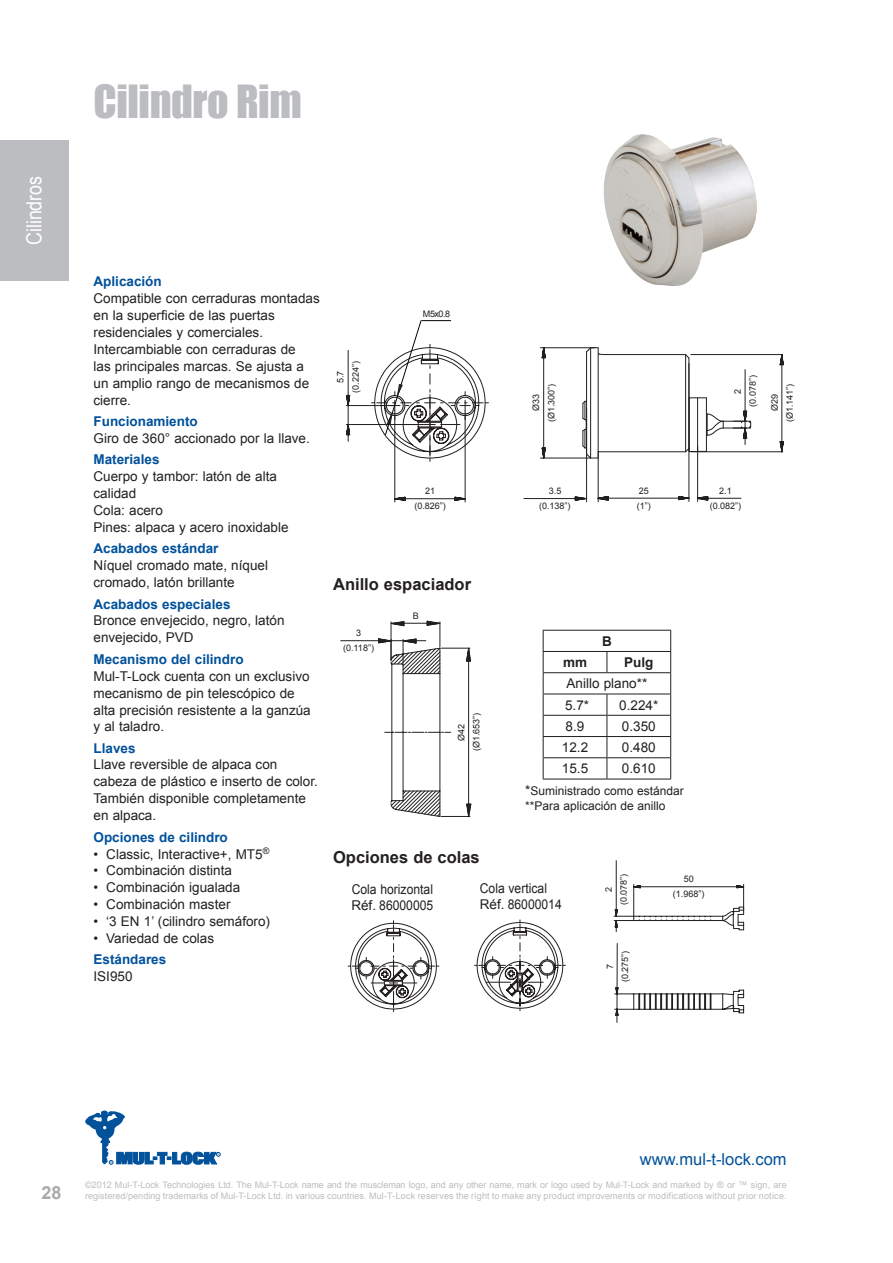
<style>
.page{position:relative;width:893px;height:1263px;background:#fff}
.page>*{position:absolute;margin:0;border:0;box-sizing:border-box;transform-origin:0 0}
.t1{font:42px "Impact";letter-spacing:-.01em;color:#bcbdc0}
.t2{font:21px "Arial";color:#fff;scale:.85 1}
.t3{font:700 18px "Arial";color:#a8a9ad}
.t4{font:700 16.5px "Arial";color:#231f20}
.t5{font:16.5px "Arial";color:#01519b}
.t6{font:13.5px/17px "Arial";color:#231f20}
.t7{font:700 13.5px "Arial";color:#01519b}
.t8{font:13.5px/16.2px "Arial";color:#231f20;scale:.9 1}
.t9{font:700 13.5px "Arial";color:#231f20}
.t10{font:12px/14.4px "Arial";color:#231f20}
.t11{font:9px/10.8px "Arial";letter-spacing:.005em;color:#bcbdc0}
.t12{font:9px/15px "Arial";color:#231f20;text-align:center}
.s1{font-size:13.5px}
</style>
<div class="page">
<svg style="left:85px;top:1110px;width:135px;height:55px"></svg>
<div style="left:0;top:140px;width:68px;height:141px;background:#bcbdc0"></div>
<hr style="left:616px;top:861px;width:1px;height:55px;background:#231f20">
<hr style="left:617px;top:943px;width:1px;height:79px;background:#231f20">
<svg style="left:615px;top:987px;width:129px;height:29px"></svg>
<svg style="left:614px;top:884px;width:130px;height:47px"></svg>
<svg style="left:348px;top:921px;width:91px;height:90px"></svg>
<svg style="left:474px;top:920px;width:91px;height:91px"></svg>
<svg style="left:607px;top:652px;width:1px;height:20px"></svg>
<hr style="left:543px;top:672px;width:64px;height:1px;background:#231f20">
<hr style="left:543px;top:694px;width:64px;height:1px;background:#231f20">
<hr style="left:607px;top:672px;width:64px;height:1px;background:#231f20">
<hr style="left:607px;top:694px;width:64px;height:1px;background:#231f20">
<hr style="left:543px;top:715px;width:64px;height:1px;background:#231f20">
<hr style="left:607px;top:715px;width:64px;height:1px;background:#231f20">
<hr style="left:543px;top:736px;width:64px;height:1px;background:#231f20">
<hr style="left:607px;top:736px;width:64px;height:1px;background:#231f20">
<hr style="left:543px;top:757px;width:64px;height:1px;background:#231f20">
<hr style="left:543px;top:779px;width:64px;height:1px;background:#231f20">
<svg style="left:607px;top:694px;width:1px;height:85px"></svg>
<hr style="left:607px;top:757px;width:64px;height:1px;background:#231f20">
<hr style="left:607px;top:779px;width:64px;height:1px;background:#231f20">
<hr style="left:543px;top:630px;width:64px;height:1px;background:#231f20">
<svg style="left:543px;top:631px;width:1px;height:148px"></svg>
<hr style="left:607px;top:630px;width:64px;height:1px;background:#231f20">
<svg style="left:670px;top:631px;width:1px;height:148px"></svg>
<hr style="left:543px;top:651px;width:64px;height:1px;background:#231f20">
<hr style="left:607px;top:651px;width:64px;height:1px;background:#231f20">
<img style="left:603px;top:134px;width:154px;height:152px">
<hr style="left:341px;top:640px;width:85px;height:1px;background:#231f20">
<svg style="left:378px;top:620px;width:94px;height:198px"></svg>
<svg style="left:346px;top:320px;width:438px;height:182px"></svg>
<h2 class="t2" style="left:21px;top:245px;width:83px;rotate:-90deg">Cilindros</h2>
<h1 class="t1" style="left:94px;top:69px;width:210px">Cilindro Rim</h1>
<p class="t7" style="left:94px;top:272px;width:70px">Aplicación</p>
<p class="t6" style="left:94px;top:290px;width:228px">Compatible con cerraduras montadas en la superficie de las puertas residenciales y comerciales.<br>Intercambiable con cerraduras de<br>las principales marcas. Se ajusta a un amplio rango de mecanismos de cierre.</p>
<p class="t7" style="left:94px;top:412px;width:106px">Funcionamiento</p>
<p class="t6" style="left:94px;top:430px;width:218px">Giro de 360° accionado por la llave.</p>
<p class="t7" style="left:94px;top:451px;width:68px">Materiales</p>
<p class="t6" style="left:94px;top:468px;width:197px">Cuerpo y tambor: latón de alta calidad<br>Cola: acero<br>Pines: alpaca y acero inoxidable</p>
<p class="t7" style="left:94px;top:540px;width:126px">Acabados estándar</p>
<p class="t6" style="left:94px;top:557px;width:176px">Níquel cromado mate, níquel cromado, latón brillante</p>
<p class="t7" style="left:94px;top:595px;width:138px">Acabados especiales</p>
<p class="t6" style="left:94px;top:612px;width:192px">Bronce envejecido, negro, latón envejecido, PVD</p>
<p class="t7" style="left:94px;top:650px;width:152px">Mecanismo del cilindro</p>
<p class="t6" style="left:94px;top:667px;width:219px">Mul-T-Lock cuenta con un exclusivo mecanismo de pin telescópico de alta precisión resistente a la ganzúa y al taladro.</p>
<p class="t7" style="left:94px;top:739px;width:44px">Llaves</p>
<p class="t6" style="left:94px;top:756px;width:226px">Llave reversible de alpaca con cabeza de plástico e inserto de color.<br>También disponible completamente en alpaca.</p>
<p class="t7" style="left:94px;top:828px;width:136px">Opciones de cilindro</p>
<p class="t6" style="left:94px;top:845px;width:177px">• Classic, Interactive+, MT5<sup>®</sup></p>
<p class="t6" style="left:94px;top:862px;width:140px">• Combinación distinta</p>
<p class="t6" style="left:94px;top:879px;width:148px">• Combinación igualada</p>
<p class="t6" style="left:94px;top:896px;width:138px">• Combinación master</p>
<p class="t6" style="left:94px;top:913px;width:178px">• ‘3 EN 1’ (cilindro semáforo)</p>
<p class="t6" style="left:94px;top:930px;width:122px">• Variedad de colas</p>
<p class="t7" style="left:94px;top:951px;width:74px">Estándares</p>
<p class="t6" style="left:94px;top:968px;width:41px">ISI950</p>
<p class="t12" style="left:333px;top:393px;width:33px;rotate:-90deg">5.7 (0.224”)</p>
<p class="t12" style="left:423px;top:306px;width:29px">M5x0.8</p>
<p class="t12" style="left:529px;top:411px;width:19px;rotate:-90deg">Ø33</p>
<p class="t12" style="left:544px;top:422px;width:40px;rotate:-90deg">(Ø1.300”)</p>
<p class="t12" style="left:745px;top:407px;width:33px;rotate:-90deg">(0.078”)</p>
<p class="t12" style="left:730px;top:394px;width:7px;rotate:-90deg">2</p>
<p class="t12" style="left:782px;top:422px;width:40px;rotate:-90deg">(Ø1.141”)</p>
<p class="t12" style="left:767px;top:411px;width:19px;rotate:-90deg">Ø29</p>
<p class="t12" style="left:414px;top:484px;width:33px">21 (0.826”)</p>
<p class="t12" style="left:710px;top:483px;width:33px;line-height:15.5px">2.1 (0.082”)</p>
<p class="t12" style="left:639px;top:483px;width:12px">25</p>
<p class="t12" style="left:549px;top:484px;width:14px">3.5</p>
<p class="t12" style="left:637px;top:498px;width:15px">(1”)</p>
<p class="t12" style="left:539px;top:499px;width:33px">(0.138”)</p>
<p class="t4" style="left:333px;top:573px;width:139px">Anillo espaciador</p>
<p class="t12" style="left:343px;top:626px;width:32px">3 (0.118”)</p>
<p class="t12" style="left:413px;top:608px;width:8px">B</p>
<p class="t12" style="left:454px;top:751px;width:40px;rotate:-90deg">Ø42 (Ø1.653”)</p>
<p class="t4" style="left:333px;top:846px;width:148px">Opciones de colas</p>
<p class="t9" style="left:602px;top:632px;width:11px">B</p>
<p class="t9" style="left:563px;top:653px;width:26px">mm</p>
<p class="t9" style="left:624px;top:653px;width:31px">Pulg</p>
<p class="t6" style="left:565px;top:673px;width:84px;line-height:21.3px">Anillo plano**<br>5.7*</p>
<p class="t6" style="left:619px;top:696px;width:41px">0.224*</p>
<p class="t6" style="left:566px;top:718px;width:20px">8.9</p>
<p class="t6" style="left:622px;top:718px;width:35px">0.350</p>
<p class="t6" style="left:562px;top:739px;width:28px">12.2</p>
<p class="t6" style="left:622px;top:739px;width:35px">0.480</p>
<p class="t6" style="left:562px;top:760px;width:28px">15.5</p>
<p class="t6" style="left:622px;top:760px;width:35px">0.610</p>
<p class="t10" style="left:525px;top:784px;width:160px"><span class="s1">*</span>Suministrado como estándar **Para aplicación de anillo</p>
<p class="t8" style="left:351px;top:881px;width:93px">Cola horizontal<br>Réf. 86000005</p>
<p class="t8" style="left:480px;top:880px;width:93px">Cola vertical<br>Réf. 86000014</p>
<p class="t12" style="left:601px;top:892px;width:7px;rotate:-90deg">2</p>
<p class="t12" style="left:616px;top:905px;width:33px;rotate:-90deg">(0.078”)</p>
<p class="t12" style="left:602px;top:969px;width:7px;rotate:-90deg">7</p>
<p class="t12" style="left:618px;top:982px;width:33px;rotate:-90deg">(0.275”)</p>
<p class="t12" style="left:684px;top:872px;width:12px">50</p>
<p class="t12" style="left:673px;top:887px;width:33px">(1.968”)</p>
<h3 class="t3" style="left:41px;top:1181px;width:22px">28</h3>
<p class="t5" style="left:640px;top:1148px;width:148px">www.mul-t-lock.com</p>
<p class="t11" style="left:85px;top:1180px;width:703px">©2012 Mul-T-Lock Technologies Ltd. The Mul-T-Lock name and the muscleman logo, and any other name, mark or logo used by Mul-T-Lock and marked by ® or ™ sign, are registered/pending trademarks of Mul-T-Lock Ltd. in various countries. Mul-T-Lock reserves the right to make any product improvements or modifications without prior notice.</p>
</div>
